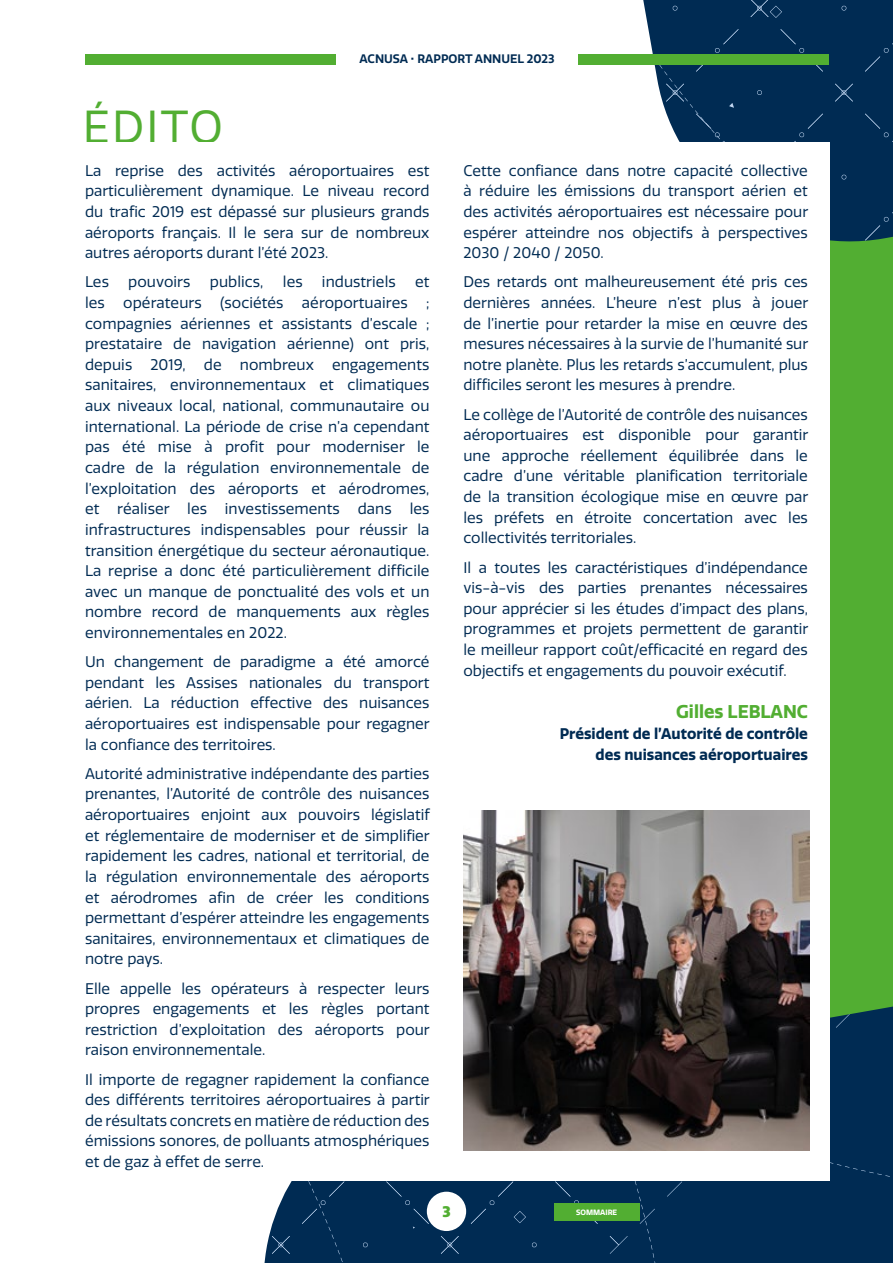
<style>
.page{position:relative;width:893px;height:1263px;background:#fff}
.page>*{position:absolute;margin:0;border:0;box-sizing:border-box;transform-origin:0 0}
.t1{font:45px "Quatro";letter-spacing:.05em;color:#52ae32}
.t2{font:700 18px "Quatro";color:#52ae32}
.t3{font:15px/20.7px "Quatro";color:#002b53;text-align:justify}
.t4{font:700 15px/21px "Quatro";color:#002b53;text-align:right}
.t5{font:900 15px "Quatro";color:#52ae32}
.t6{font:600 12px "Quatro";color:#002b53}
.t7{font:700 7.5px "Quatro";color:#fff}
</style>
<div class="page">
<div style="left:829px;top:0;width:64px;height:1263px;background:#52ae32"></div>
<svg style="left:593px;top:0;width:300px;height:257px"></svg>
<div style="left:264px;top:1205px;width:629px;height:58px;background:#002b53"></div>
<div style="left:279px;top:1002px;width:614px;height:203px;background:#002b53"></div>
<div style="left:427px;top:1192px;width:39px;height:39px;background:#fff;border-radius:50%"></div>
<div style="left:85px;top:54px;width:251px;height:10px;background:#52ae32"></div>
<div style="left:578px;top:54px;width:251px;height:10px;background:#52ae32"></div>
<div style="left:554px;top:1204px;width:85px;height:17px;background:#52ae32"></div>
<div style="left:85px;top:143px;width:744px;height:1038px;background:#fff"></div>
<img style="left:463px;top:810px;width:346px;height:340px">
<p class="t6" style="left:360px;top:52px;width:197px">ACNUSA • RAPPORT ANNUEL 2023</p>
<h1 class="t1" style="left:83px;top:101px;width:141px">ÉDITO</h1>
<p class="t3" style="left:85px;top:160px;width:346px">La reprise des activités aéroportuaires est particulièrement dynamique. Le niveau record du trafic 2019 est dépassé sur plusieurs grands aéroports français. Il le sera sur de nombreux autres aéroports durant l’été 2023.</p>
<p class="t3" style="left:85px;top:272px;width:25px">Les</p>
<p class="t3" style="left:128px;top:272px;width:64px">pouvoirs</p>
<p class="t3" style="left:210px;top:272px;width:55px">publics,</p>
<p class="t3" style="left:283px;top:272px;width:21px">les</p>
<p class="t3" style="left:322px;top:272px;width:75px">industriels</p>
<p class="t3" style="left:85px;top:272px;width:346px;text-indent:330px">et les opérateurs (sociétés aéroportuaires ; compagnies aériennes et assistants d’escale ; prestataire de navigation aérienne) ont pris, depuis 2019, de nombreux engagements sanitaires, environnementaux et climatiques aux niveaux local, national, communautaire ou international. La période de crise n’a cependant pas été mise à profit pour moderniser le cadre de la régulation environnementale de l’exploitation des aéroports et aérodromes, et réaliser les investissements dans les infrastructures indispensables pour réussir la transition énergétique du secteur aéronautique.<br>La reprise a donc été particulièrement difficile avec un manque de ponctualité des vols et un nombre record de manquements aux règles environnementales en 2022.</p>
<p class="t3" style="left:85px;top:652px;width:346px">Un changement de paradigme a été amorcé pendant les Assises nationales du transport aérien. La réduction effective des nuisances aéroportuaires est indispensable pour regagner la confiance des territoires.</p>
<p class="t3" style="left:85px;top:763px;width:346px">Autorité administrative indépendante des parties prenantes, l’Autorité de contrôle des nuisances aéroportuaires enjoint aux pouvoirs législatif et réglementaire de moderniser et de simplifier rapidement les cadres, national et territorial, de la régulation environnementale des aéroports et aérodromes afin de créer les conditions permettant d’espérer atteindre les engagements sanitaires, environnementaux et climatiques de notre pays.</p>
<p class="t3" style="left:85px;top:978px;width:346px">Elle appelle les opérateurs à respecter leurs propres engagements et les règles portant restriction d’exploitation des aéroports pour raison environnementale.</p>
<p class="t3" style="left:85px;top:1069px;width:346px">Il importe de regagner rapidement la confiance des différents territoires aéroportuaires à partir de résultats concrets en matière de réduction des émissions sonores, de polluants atmosphériques et de gaz à effet de serre.</p>
<p class="t3" style="left:463px;top:160px;width:346px">Cette confiance dans notre capacité collective à réduire les émissions du transport aérien et des activités aéroportuaires est nécessaire pour espérer atteindre nos objectifs à perspectives 2030 / 2040 / 2050.</p>
<p class="t3" style="left:463px;top:272px;width:346px">Des retards ont malheureusement été pris ces dernières années. L’heure n’est plus à jouer de l’inertie pour retarder la mise en œuvre des mesures nécessaires à la survie de l’humanité sur notre planète. Plus les retards s’accumulent, plus difficiles seront les mesures à prendre.</p>
<p class="t3" style="left:463px;top:404px;width:346px">Le collège de l’Autorité de contrôle des nuisances aéroportuaires est disponible pour garantir une approche réellement équilibrée dans le cadre d’une véritable planification territoriale de la transition écologique mise en œuvre par les préfets en étroite concertation avec les collectivités territoriales.</p>
<p class="t3" style="left:463px;top:557px;width:346px">Il a toutes les caractéristiques d’indépendance vis-à-vis des parties prenantes nécessaires pour apprécier si les études d’impact des plans, programmes et projets permettent de garantir le meilleur rapport coût/efficacité en regard des objectifs et engagements du pouvoir exécutif.</p>
<p class="t2" style="left:676px;top:701px;width:133px">Gilles LEBLANC</p>
<p class="t4" style="left:560px;top:723px;width:250px">Président de l’Autorité de contrôle des nuisances aéroportuaires</p>
<p class="t5" style="left:442px;top:1203px;width:10px">3</p>
<p class="t7" style="left:576px;top:1208px;width:43px">SOMMAIRE</p>
</div>
